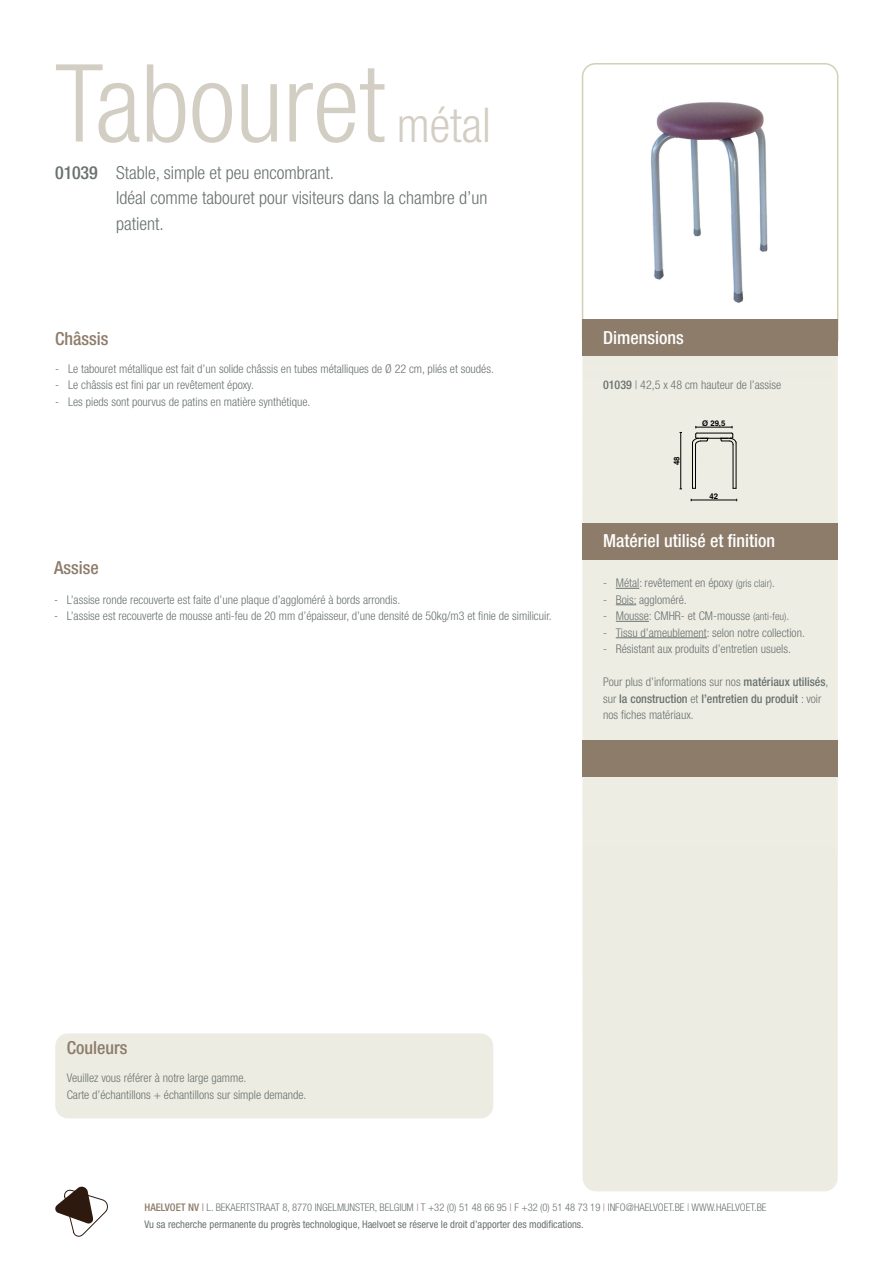
<style>
.page{position:relative;width:893px;height:1263px;background:#fff}
.page>*{position:absolute;margin:0;border:0;box-sizing:border-box;transform-origin:0 0}
.Titel{font:300 condensed 108px "Helvetica Neue LT Std";color:#d3cec3}
.Titel-2{font:300 condensed 48px "Helvetica Neue LT Std";color:#d3cec3}
.t1{font:300 condensed 18px/25.5px "Helvetica Neue LT Std";color:#69726f}
.Subtitels{font:500 condensed 18px "Helvetica Neue LT Std";color:#fff}
.Subtitels-2{font:500 condensed 18px "Helvetica Neue LT Std";color:#8d7c6a}
.Titel-3{font:500 condensed 18px "Helvetica Neue LT Std";letter-spacing:-.01em;color:#69726f}
.Algemene_beschrijvin{font:300 condensed 12px/16.5px "Helvetica Neue LT Std";color:#69726f}
.t2{font:300 condensed 10.5px "Helvetica Neue LT Std";color:#69726f}
.t3{font:condensed 10.5px "Helvetica Neue LT Std";color:#69726f}
.t4{font:700 7.8px "Helvetica";color:#000}
.s1{font-weight:500}
.s2{font-size:10.5px}
.s3{font-weight:500;color:#8d7c6a}
.s4{font-weight:400;color:#8d7c6a}
.s5{color:#8d7c6a}
</style>
<div class="page">
<div style="left:583px;top:214px;width:254px;height:977px;background:#edece2;border-radius:13px"></div>
<div style="left:55px;top:1033px;width:438px;height:85px;background:#edece2;border-radius:13px"></div>
<div style="left:583px;top:740px;width:255px;height:36px;background:#8d7c6a"></div>
<div style="left:583px;top:523px;width:255px;height:36px;background:#8d7c6a"></div>
<svg style="left:55px;top:1187px;width:53px;height:49px"></svg>
<img style="left:583px;top:64px;width:255px;height:256px">
<div style="left:582px;top:63px;width:256px;height:289px;border:2px solid #d1d1b6;border-radius:13px"></div>
<div style="left:583px;top:320px;width:255px;height:36px;background:#8d7c6a"></div>
<hr style="left:692px;top:443px;width:1px;height:45px;background:#000">
<hr style="left:695px;top:444px;width:1px;height:44px;background:#000">
<hr style="left:697px;top:438px;width:35px;height:1px;background:#000">
<hr style="left:697px;top:433px;width:35px;height:1px;background:#000">
<hr style="left:733px;top:444px;width:1px;height:44px;background:#000">
<hr style="left:736px;top:443px;width:1px;height:45px;background:#000">
<hr style="left:680px;top:432px;width:1px;height:57px;background:#000">
<hr style="left:691px;top:500px;width:46px;height:1px;background:#000">
<svg style="left:692px;top:426px;width:16px;height:18px"></svg>
<hr style="left:696px;top:427px;width:36px;height:1px;background:#000">
<svg style="left:720px;top:426px;width:16px;height:19px"></svg>
<svg style="left:616px;top:588px;width:23px;height:1px"></svg>
<svg style="left:616px;top:604px;width:20px;height:1px"></svg>
<hr style="left:616px;top:621px;width:33px;height:1px;background:#69726f">
<hr style="left:616px;top:637px;width:91px;height:1px;background:#69726f">
<p class="Titel" style="left:55px;top:41px;width:331px">Tabouret</p>
<p class="Titel-2" style="left:397px;top:97px;width:96px">métal</p>
<p class="Titel-3" style="left:55px;top:162px;width:44px">01039</p>
<p class="t1" style="left:116px;top:159px;width:220px">Stable, simple et peu encombrant.</p>
<p class="t1" style="left:116px;top:185px;width:373px">Idéal comme tabouret pour visiteurs dans la chambre d’un patient.</p>
<p class="Subtitels-2" style="left:55px;top:327px;width:55px">Châssis</p>
<p class="Algemene_beschrijvin" style="left:55px;top:360px;width:440px">- Le tabouret métallique est fait d’un solide châssis en tubes métalliques de Ø 22 cm, pliés et soudés.</p>
<p class="Algemene_beschrijvin" style="left:55px;top:376px;width:200px">- Le châssis est fini par un revêtement époxy.</p>
<p class="Algemene_beschrijvin" style="left:55px;top:393px;width:257px">- Les pieds sont pourvus de patins en matière synthétique.</p>
<p class="Subtitels-2" style="left:54px;top:557px;width:46px">Assise</p>
<p class="Algemene_beschrijvin" style="left:54px;top:591px;width:348px">- L’assise ronde recouverte est faite d’une plaque d’aggloméré à bords arrondis.</p>
<p class="Algemene_beschrijvin" style="left:54px;top:607px;width:499px">- L’assise est recouverte de mousse anti-feu de 20 mm d’épaisseur, d’une densité de 50kg/m3 et finie de similicuir.</p>
<p class="Subtitels" style="left:603px;top:327px;width:82px">Dimensions</p>
<p class="Algemene_beschrijvin" style="left:603px;top:376px;width:180px"><span class="s1">01039</span> | 42,5 x 48 cm hauteur de l’assise</p>
<p class="t4" style="left:672px;top:465px;width:10px;rotate:-90deg">48</p>
<p class="t4" style="left:702px;top:418px;width:25px">Ø 29,5</p>
<p class="t4" style="left:709px;top:491px;width:10px">42</p>
<p class="Subtitels" style="left:603px;top:530px;width:174px">Matériel utilisé et finition</p>
<p class="Algemene_beschrijvin" style="left:603px;top:574px;width:173px">- Métal: revêtement en époxy <span class="s2">(gris clair)</span>.</p>
<p class="Algemene_beschrijvin" style="left:603px;top:591px;width:85px">- Bois: aggloméré.</p>
<p class="Algemene_beschrijvin" style="left:603px;top:607px;width:188px">- Mousse: CMHR- et CM-mousse <span class="s2">(anti-feu)</span>.</p>
<p class="Algemene_beschrijvin" style="left:603px;top:624px;width:203px">- Tissu d’ameublement: selon notre collection.</p>
<p class="Algemene_beschrijvin" style="left:603px;top:640px;width:189px">- Résistant aux produits d’entretien usuels.</p>
<p class="Algemene_beschrijvin" style="left:603px;top:673px;width:227px">Pour plus d’informations sur nos <span class="s1">matériaux utilisés</span>, sur <span class="s1">la construction</span> et <span class="s1">l’entretien du produit</span> : voir nos fiches matériaux.</p>
<p class="Subtitels-2" style="left:67px;top:1037px;width:62px">Couleurs</p>
<p class="Algemene_beschrijvin" style="left:67px;top:1069px;width:181px">Veuillez vous référer à notre large gamme.</p>
<p class="Algemene_beschrijvin" style="left:67px;top:1086px;width:241px">Carte d’échantillons + échantillons sur simple demande.</p>
<p class="t2" style="left:145px;top:1201px;width:623px"><span class="s3">HAELVOET NV</span> <span class="s4">|</span> L. BEKAERTSTRAAT 8, 8770 INGELMUNSTER, BELGIUM <span class="s5">|</span> T +32 (0) 51 48 66 95 <span class="s5">|</span> F +32 (0) 51 48 73 19 <span class="s5">|</span> INFO@HAELVOET.BE <span class="s5">|</span> WWW.HAELVOET.BE</p>
<p class="t3" style="left:145px;top:1218px;width:441px">Vu sa recherche permanente du progrès technologique, Haelvoet se réserve le droit d’apporter des modifications.</p>
</div>
